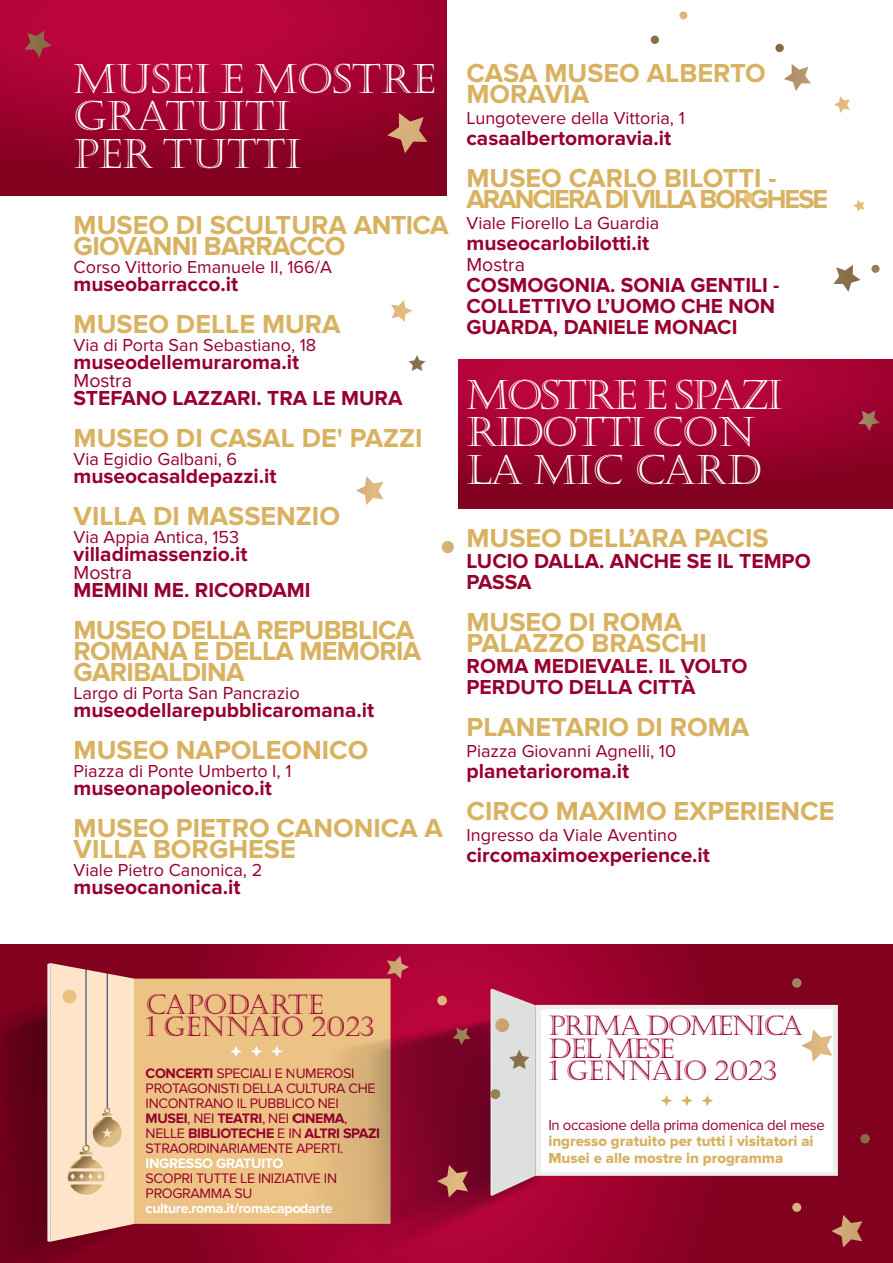
<style>
.page{position:relative;width:893px;height:1263px;background:#fff}
.page>*{position:absolute;margin:0;border:0;box-sizing:border-box;transform-origin:0 0}
.t1{font:40.5px/37.5px "Castellar";letter-spacing:-.05em;color:#fff}
.t2{font:40.5px/37.5px "Castellar";color:#fff}
.t3{font:700 27px/21px "Proxima Nova";color:#d8b261}
.t4{font:700 27px/21px "Proxima Nova";letter-spacing:-.025em;color:#d8b261}
.t5{font:700 27px/21px "Proxima Nova";letter-spacing:-.075em;color:#d8b261}
.t6{font:27px/22.5px "Castellar";letter-spacing:-.05em;color:#98012d}
.t7{font:27px/22.5px "Castellar";color:#98012d}
.t8{font:700 21px/21px "Proxima Nova";color:#98012d}
.t9{font:19.5px "Proxima Nova";color:#98012d}
.t10{font:18px "Proxima Nova";color:#98012d}
.t11{font:15px/16.5px "Proxima Nova Extrabld";color:#d8b261}
.t12{font:15px "Proxima Nova";letter-spacing:-.025em;color:#98012d}
.t13{font:14.25px/15px "Proxima Nova";letter-spacing:-.025em;color:#98012d}
.t14{font:700 14.25px "Proxima Nova";letter-spacing:-.025em;color:#fff}
.s1{font-weight:700}
</style>
<div class="page">
<svg style="left:0;top:944px;width:893px;height:319px;background:#8e0126"></svg>
<svg style="left:0;top:0;width:446px;height:196px;background:#9f022e"></svg>
<svg style="left:458px;top:360px;width:435px;height:148px;background:#9f022e"></svg>
<div style="left:138px;top:979px;width:253px;height:245px;background:#ecc285"></div>
<svg style="left:0;top:963px;width:138px;height:300px;background:#bb7e79"></svg>
<div style="left:63px;top:989px;width:13px;height:14px;background:#ebc381;border-radius:7px"></div>
<hr style="left:107px;top:973px;width:1px;height:135px;background:#183966">
<svg style="left:271px;top:1045px;width:12px;height:12px"></svg>
<svg style="left:251px;top:1045px;width:11px;height:12px"></svg>
<svg style="left:230px;top:1045px;width:12px;height:12px"></svg>
<svg style="left:294px;top:1015px;width:72px;height:248px;background:#da9f74"></svg>
<svg style="left:541px;top:1005px;width:297px;height:171px;background:#ecebea"></svg>
<div style="left:541px;top:1009px;width:292px;height:162px;background:#fff"></div>
<svg style="left:853px;top:200px;width:12px;height:12px"></svg>
<svg style="left:744px;top:192px;width:10px;height:10px"></svg>
<svg style="left:871px;top:265px;width:9px;height:8px"></svg>
<svg style="left:784px;top:64px;width:27px;height:27px"></svg>
<svg style="left:834px;top:96px;width:16px;height:17px"></svg>
<svg style="left:25px;top:30px;width:27px;height:28px"></svg>
<svg style="left:387px;top:113px;width:40px;height:40px;background:#a84a47"></svg>
<svg style="left:679px;top:11px;width:8px;height:8px"></svg>
<svg style="left:775px;top:44px;width:9px;height:8px"></svg>
<svg style="left:651px;top:36px;width:8px;height:8px"></svg>
<svg style="left:409px;top:355px;width:16px;height:16px"></svg>
<svg style="left:391px;top:300px;width:21px;height:22px"></svg>
<svg style="left:833px;top:265px;width:27px;height:27px"></svg>
<svg style="left:356px;top:476px;width:27px;height:29px"></svg>
<svg style="left:858px;top:410px;width:22px;height:21px"></svg>
<svg style="left:442px;top:541px;width:12px;height:12px"></svg>
<svg style="left:387px;top:956px;width:22px;height:23px"></svg>
<svg style="left:801px;top:1029px;width:31px;height:33px"></svg>
<svg style="left:792px;top:1203px;width:9px;height:9px"></svg>
<svg style="left:860px;top:1134px;width:10px;height:9px"></svg>
<svg style="left:792px;top:978px;width:9px;height:10px"></svg>
<svg style="left:831px;top:1215px;width:31px;height:32px"></svg>
<svg style="left:366px;top:989px;width:175px;height:274px;background:#aa4359"></svg>
<div style="left:495px;top:1018px;width:14px;height:14px;background:#c8a570;border-radius:7px"></div>
<svg style="left:702px;top:1095px;width:11px;height:11px"></svg>
<svg style="left:681px;top:1095px;width:12px;height:11px"></svg>
<svg style="left:661px;top:1095px;width:11px;height:11px"></svg>
<h1 class="t2" style="left:74px;top:61px;width:363px">MUSEI E MOSTRE<br>GRATUITI<br>PER TUTTI</h1>
<p class="t4" style="left:74px;top:215px;width:377px">MUSEO DI SCULTURA ANTICA<br>GIOVANNI BARRACCO</p>
<p class="t10" style="left:74px;top:256px;width:260px">Corso Vittorio Emanuele II, 166/A</p>
<p class="t8" style="left:74px;top:274px;width:166px">museobarracco.it</p>
<p class="t3" style="left:74px;top:314px;width:269px">MUSEO DELLE MURA</p>
<p class="t10" style="left:74px;top:334px;width:244px">Via di Porta San Sebastiano, 18</p>
<p class="t8" style="left:74px;top:352px;width:227px">museodellemuraroma.it</p>
<p class="t9" style="left:74px;top:369px;width:60px">Mostra</p>
<p class="t8" style="left:74px;top:388px;width:330px">STEFANO LAZZARI. TRA LE MURA</p>
<p class="t3" style="left:74px;top:428px;width:350px">MUSEO DI CASAL DE' PAZZI</p>
<p class="t10" style="left:74px;top:448px;width:165px">Via Egidio Galbani, 6</p>
<p class="t8" style="left:74px;top:466px;width:205px">museocasaldepazzi.it</p>
<p class="t3" style="left:74px;top:506px;width:268px">VILLA DI MASSENZIO</p>
<p class="t10" style="left:74px;top:526px;width:167px">Via Appia Antica, 153</p>
<p class="t8" style="left:74px;top:544px;width:175px">villadimassenzio.it</p>
<p class="t9" style="left:74px;top:561px;width:60px">Mostra</p>
<p class="t8" style="left:74px;top:580px;width:238px">MEMINI ME. RICORDAMI</p>
<p class="t4" style="left:74px;top:620px;width:349px">MUSEO DELLA REPUBBLICA<br>ROMANA E DELLA MEMORIA<br>GARIBALDINA</p>
<p class="t10" style="left:74px;top:682px;width:228px">Largo di Porta San Pancrazio</p>
<p class="t8" style="left:74px;top:700px;width:302px">museodellarepubblicaromana.it</p>
<p class="t3" style="left:74px;top:740px;width:296px">MUSEO NAPOLEONICO</p>
<p class="t10" style="left:74px;top:760px;width:219px">Piazza di Ponte Umberto I, 1</p>
<p class="t8" style="left:74px;top:778px;width:200px">museonapoleonico.it</p>
<p class="t3" style="left:74px;top:818px;width:371px">MUSEO PIETRO CANONICA A<br>VILLA BORGHESE</p>
<p class="t10" style="left:74px;top:859px;width:190px">Viale Pietro Canonica, 2</p>
<p class="t8" style="left:74px;top:877px;width:168px">museocanonica.it</p>
<p class="t3" style="left:466px;top:63px;width:301px">CASA MUSEO ALBERTO<br>MORAVIA</p>
<p class="t10" style="left:466px;top:107px;width:220px">Lungotevere della Vittoria, 1</p>
<p class="t8" style="left:466px;top:128px;width:206px">casaalbertomoravia.it</p>
<p class="t5" style="left:466px;top:168px;width:363px">MUSEO CARLO BILOTTI -<br>ARANCIERA DI VILLA BORGHESE</p>
<p class="t10" style="left:466px;top:212px;width:194px">Viale Fiorello La Guardia</p>
<p class="t8" style="left:466px;top:233px;width:184px">museocarlobilotti.it</p>
<p class="t9" style="left:466px;top:253px;width:60px">Mostra</p>
<p class="t8" style="left:466px;top:275px;width:315px">COSMOGONIA. SONIA GENTILI -<br>COLLETTIVO L’UOMO CHE NON<br>GUARDA, DANIELE MONACI</p>
<h1 class="t1" style="left:466px;top:377px;width:317px">MOSTRE E SPAZI<br>RIDOTTI CON<br>LA MIC CARD</h1>
<p class="t3" style="left:466px;top:528px;width:304px">MUSEO DELL’ARA PACIS</p>
<p class="t8" style="left:466px;top:551px;width:346px">LUCIO DALLA. ANCHE SE IL TEMPO<br>PASSA</p>
<p class="t3" style="left:466px;top:612px;width:242px">MUSEO DI ROMA<br>PALAZZO BRASCHI</p>
<p class="t8" style="left:466px;top:656px;width:283px">ROMA MEDIEVALE. IL VOLTO<br>PERDUTO DELLA CITTÀ</p>
<p class="t3" style="left:466px;top:717px;width:284px">PLANETARIO DI ROMA</p>
<p class="t10" style="left:466px;top:740px;width:211px">Piazza Giovanni Agnelli, 10</p>
<p class="t8" style="left:466px;top:761px;width:164px">planetarioroma.it</p>
<p class="t3" style="left:466px;top:801px;width:369px">CIRCO MAXIMO EXPERIENCE</p>
<p class="t10" style="left:466px;top:824px;width:212px">Ingresso da Viale Aventino</p>
<p class="t8" style="left:466px;top:845px;width:245px">circomaximoexperience.it</p>
<p class="t7" style="left:146px;top:993px;width:230px">CAPODARTE<br>1 GENNAIO 2023</p>
<p class="t13" style="left:146px;top:1066px;width:236px"><span class="s1">CONCERTI</span> SPECIALI E NUMEROSI<br>PROTAGONISTI DELLA CULTURA CHE<br>INCONTRANO IL PUBBLICO NEI<br><span class="s1">MUSEI</span>, NEI <span class="s1">TEATRI</span>, NEI <span class="s1">CINEMA</span>,<br>NELLE <span class="s1">BIBLIOTECHE</span> E IN <span class="s1">ALTRI SPAZI<br></span>STRAORDINARIAMENTE APERTI.</p>
<p class="t14" style="left:146px;top:1155px;width:139px">INGRESSO GRATUITO</p>
<p class="t13" style="left:146px;top:1171px;width:193px">SCOPRI TUTTE LE INIZIATIVE IN<br>PROGRAMMA SU</p>
<p class="t14" style="left:146px;top:1200px;width:189px">culture.roma.it/romacapodarte</p>
<p class="t6" style="left:548px;top:1015px;width:256px">PRIMA DOMENICA<br>DEL MESE<br>1 GENNAIO 2023</p>
<p class="t12" style="left:548px;top:1116px;width:278px">In occasione della prima domenica del mese</p>
<p class="t11" style="left:548px;top:1133px;width:267px">ingresso gratuito per tutti i visitatori ai<br>Musei e alle mostre in programma</p>
</div>
